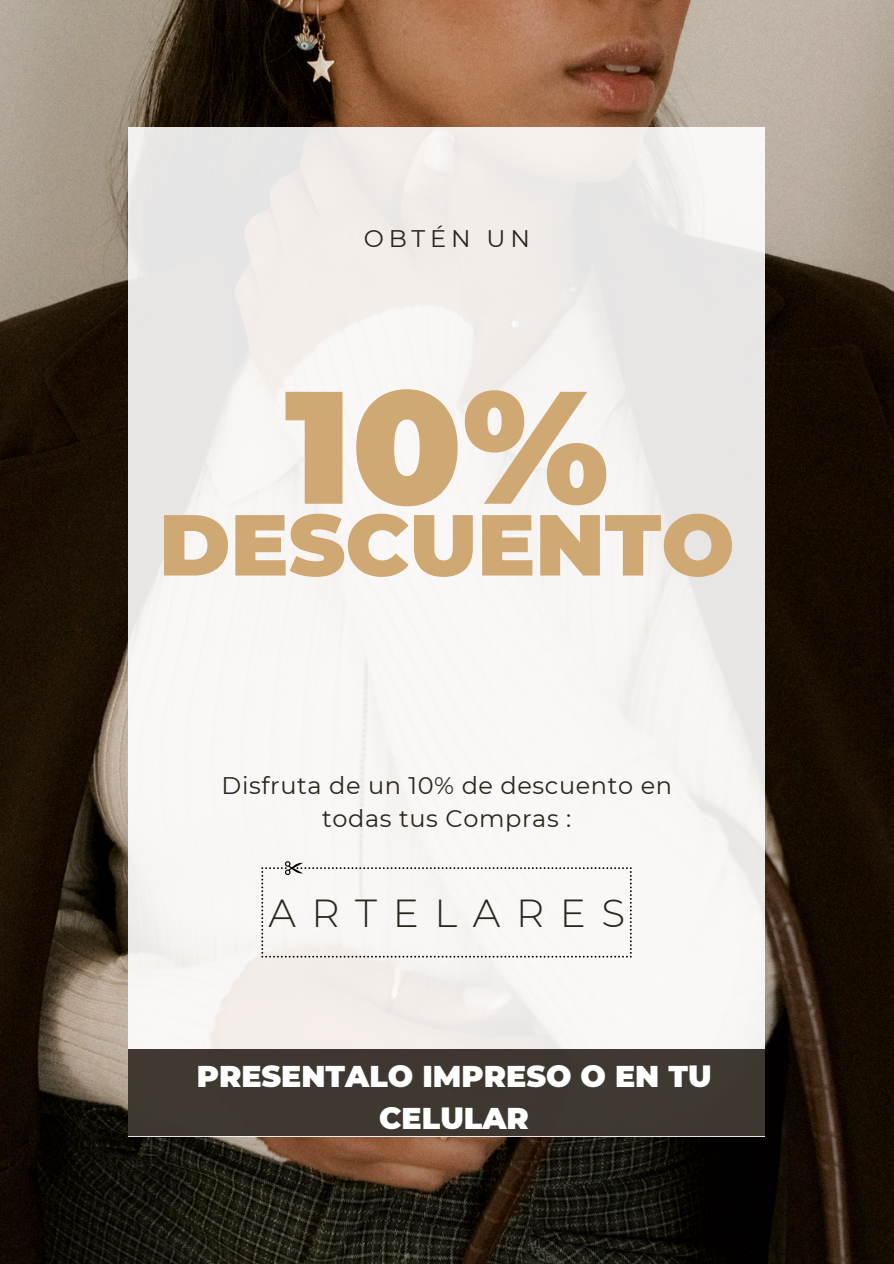
<style>
.page{position:relative;width:894px;height:1264px;background:#fff}
.page>*{position:absolute;margin:0;border:0;box-sizing:border-box;transform-origin:0 0}
.t1{font:900 159.75px "Montserrat";color:#cfa874}
.t2{font:900 86.25px "Montserrat";color:#cfa874}
.t3{font:300 39px "Montserrat";letter-spacing:.4em;color:#2a241b}
.t4{font:900 30px/41.7px "Montserrat";color:#fff;text-align:center}
.t5{font:24px/32.7px "Montserrat";letter-spacing:.025em;color:#2a241b;text-align:center}
</style>
<div class="page">
<img style="left:0;top:0;width:893px;height:1263px">
<div style="left:128px;top:127px;width:636px;height:1008px;background:linear-gradient(to right,#f4f2f0,#f2f1ef)"></div>
<div style="left:128px;top:1049px;width:636px;height:86px;background:#3e3830"></div>
<div style="left:261px;top:860px;width:370px;height:97px;background:#f8f7f6"></div>
<h3 class="t5" style="left:363px;top:222px;width:167px">OBTÉN UN</h3>
<h5 class="t1" style="left:285px;top:349px;width:325px">10%</h5>
<p class="t2" style="left:159px;top:492px;width:576px">DESCUENTO</p>
<h4 class="t5" style="left:221px;top:769px;width:452px">Disfruta de un 10% de descuento en todas tus Compras :</h4>
<h1 class="t3" style="left:268px;top:889px;width:358px">ARTELARES</h1>
<p class="t4" style="left:197px;top:1055px;width:516px">PRESENTALO IMPRESO O EN TU<br>CELULAR</p>
</div>
